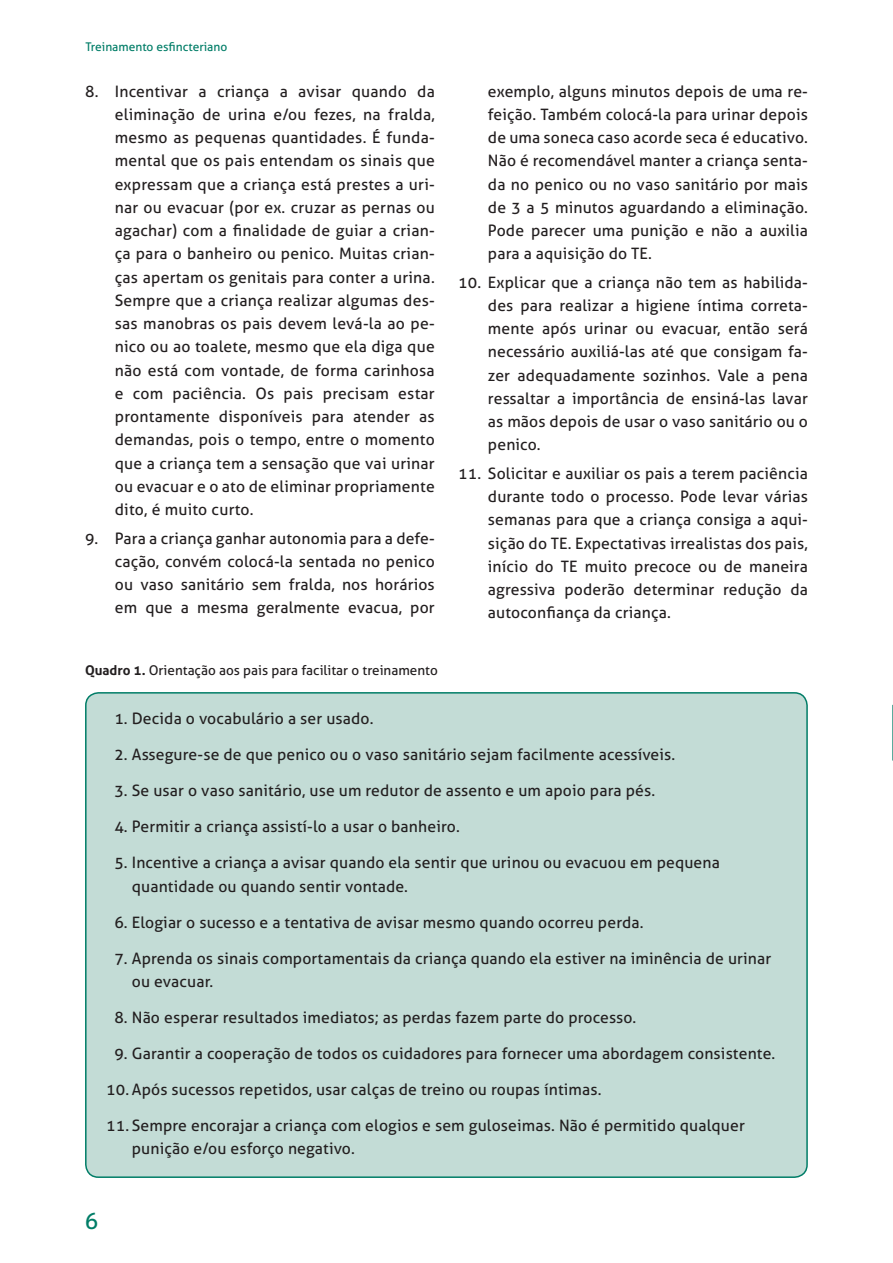
<style>
.page{position:relative;width:893px;height:1263px;background:#fff}
.page>*{position:absolute;margin:0;border:0;box-sizing:border-box;transform-origin:0 0}
.t1{font:22.5px "Aller";color:#007d67}
.t2{font:15.75px/23.2px "Aller";letter-spacing:.01em;color:#231f20;text-align:justify}
.t3{font:13.5px "Aller";color:#231f20}
.t4{font:12px "Aller";color:#007d67}
.s1{font-weight:700}
</style>
<div class="page">
<svg style="left:892px;top:705px;width:1px;height:55px"></svg>
<div style="left:86px;top:693px;width:721px;height:484px;background:#c3dcd6;border-radius:13px"></div>
<div style="left:85px;top:692px;width:723px;height:486px;border:2px solid #007d67;border-radius:13px"></div>
<p class="t4" style="left:85px;top:39px;width:143px">Treinamento esfincteriano</p>
<p class="t2" style="left:115px;top:79px;width:321px;text-indent:-30px">8. Incentivar a criança a avisar quando da eliminação de urina e/ou fezes, na fralda, mesmo as pequenas quantidades. É funda&shy;mental que os pais entendam os sinais que expressam que a criança está prestes a uri&shy;nar ou evacuar (por ex. cruzar as pernas ou agachar) com a finalidade de guiar a crian&shy;ça para o banheiro ou penico. Muitas crian&shy;ças apertam os genitais para conter a urina.<br>Sempre que a criança realizar algumas des&shy;sas manobras os pais devem levá-la ao pe&shy;nico ou ao toalete, mesmo que ela diga que não está com vontade, de forma carinhosa e com paciência. Os pais precisam estar prontamente disponíveis para atender as demandas, pois o tempo, entre o momento que a criança tem a sensação que vai urinar ou evacuar e o ato de eliminar propriamente dito, é muito curto.</p>
<p class="t2" style="left:115px;top:526px;width:321px;text-indent:-30px">9. Para a criança ganhar autonomia para a defe&shy;cação, convém colocá-la sentada no penico ou vaso sanitário sem fralda, nos horários em que a mesma geralmente evacua, por</p>
<p class="t2" style="left:488px;top:79px;width:321px">exemplo, alguns minutos depois de uma re&shy;feição. Também colocá-la para urinar depois de uma soneca caso acorde seca é educativo.<br>Não é recomendável manter a criança senta&shy;da no penico ou no vaso sanitário por mais de 3 a 5 minutos aguardando a eliminação.<br>Pode parecer uma punição e não a auxilia para a aquisição do TE.</p>
<p class="t2" style="left:488px;top:270px;width:321px;text-indent:-30px">10. Explicar que a criança não tem as habilida&shy;des para realizar a higiene íntima correta&shy;mente após urinar ou evacuar, então será necessário auxiliá-las até que consigam fa&shy;zer adequadamente sozinhos. Vale a pena ressaltar a importância de ensiná-las lavar as mãos depois de usar o vaso sanitário ou o penico.</p>
<p class="t2" style="left:488px;top:461px;width:321px;text-indent:-30px">11. Solicitar e auxiliar os pais a terem paciência durante todo o processo. Pode levar várias semanas para que a criança consiga a aqui&shy;sição do TE. Expectativas irrealistas dos pais, início do TE muito precoce ou de maneira agressiva poderão determinar redução da autoconfiança da criança.</p>
<p class="t3" style="left:85px;top:662px;width:354px"><span class="s1">Quadro 1.</span> Orientação aos pais para facilitar o treinamento</p>
<p class="t2" style="left:114px;top:707px;width:261px">1. Decida o vocabulário a ser usado.</p>
<p class="t2" style="left:114px;top:743px;width:562px">2. Assegure-se de que penico ou o vaso sanitário sejam facilmente acessíveis.</p>
<p class="t2" style="left:114px;top:779px;width:542px">3. Se usar o vaso sanitário, use um redutor de assento e um apoio para pés.</p>
<p class="t2" style="left:114px;top:815px;width:347px">4. Permitir a criança assistí-lo a usar o banheiro.</p>
<p class="t2" style="left:132px;top:851px;width:590px;text-indent:-17px">5. Incentive a criança a avisar quando ela sentir que urinou ou evacuou em pequena quantidade ou quando sentir vontade.</p>
<p class="t2" style="left:114px;top:910px;width:531px">6. Elogiar o sucesso e a tentativa de avisar mesmo quando ocorreu perda.</p>
<p class="t2" style="left:132px;top:946px;width:641px;text-indent:-17px">7. Aprenda os sinais comportamentais da criança quando ela estiver na iminência de urinar ou evacuar.</p>
<p class="t2" style="left:114px;top:1005px;width:524px">8. Não esperar resultados imediatos; as perdas fazem parte do processo.</p>
<p class="t2" style="left:114px;top:1041px;width:662px">9. Garantir a cooperação de todos os cuidadores para fornecer uma abordagem consistente.</p>
<p class="t2" style="left:106px;top:1077px;width:497px">10. Após sucessos repetidos, usar calças de treino ou roupas íntimas.</p>
<p class="t2" style="left:132px;top:1113px;width:615px;text-indent:-26px">11. Sempre encorajar a criança com elogios e sem guloseimas. Não é permitido qualquer punição e/ou esforço negativo.</p>
<h1 class="t1" style="left:85px;top:1207px;width:15px">6</h1>
</div>
